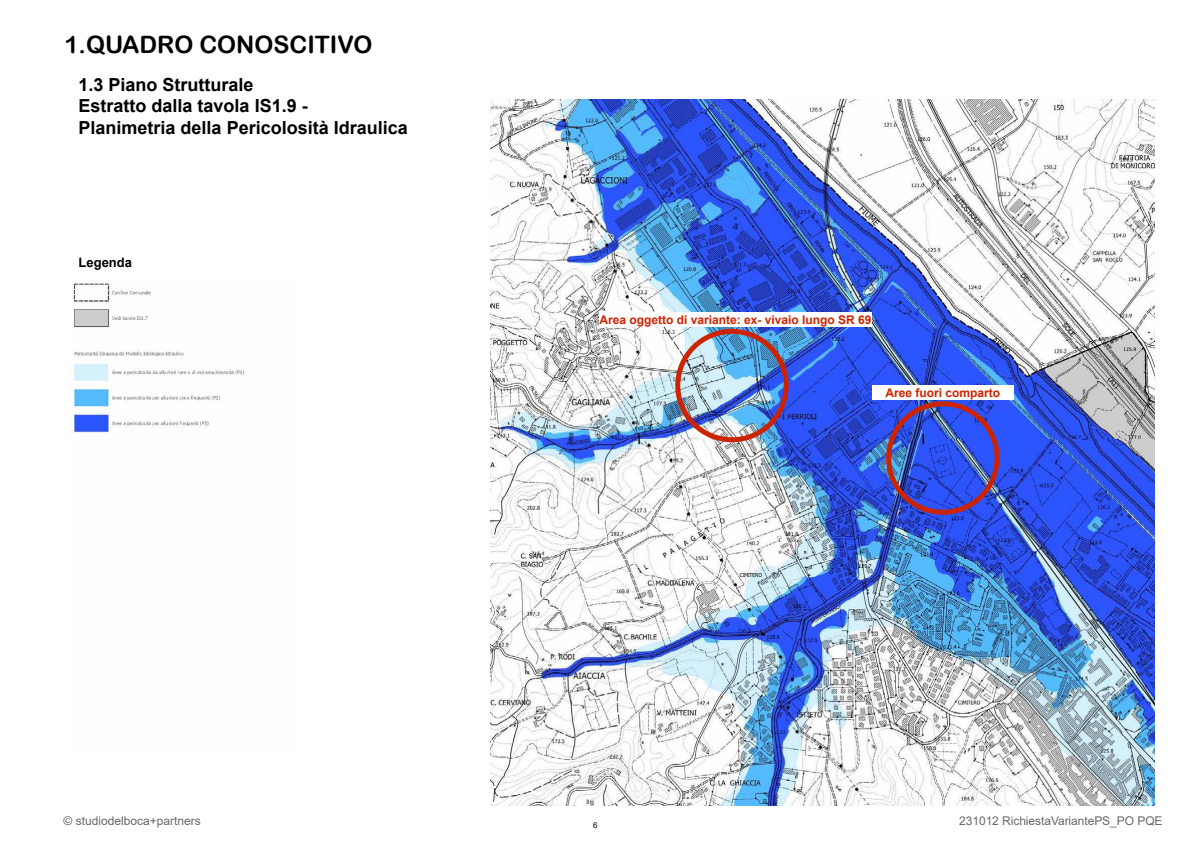
<style>
.page{position:relative;width:1191px;height:842px;background:#fff}
.page>*{position:absolute;margin:0;border:0;box-sizing:border-box;transform-origin:0 0}
.t1{font:24px "Arial Rounded MT Bold";color:#000}
.t2{font:700 18px/21.6px "Arial";color:#000}
.t3{font:700 13px "Arial";color:#000}
.t4{font:700 12px "Arial";color:#cc2301}
.t5{font:12px "Arial";letter-spacing:-.005em;color:#000}
.t6{font:8px "Arial";color:#000}
</style>
<div class="page">
<img style="left:490px;top:99px;width:665px;height:707px">
<img style="left:69px;top:280px;width:176px;height:155px">
<div style="left:675px;top:329px;width:113px;height:113px;border:5px solid #cc2301;border-radius:50%"></div>
<div style="left:886px;top:401px;width:113px;height:114px;border:5px solid #cc2301;border-radius:50%"></div>
<div style="left:599px;top:312px;width:272px;height:14px;background:#fff"></div>
<div style="left:872px;top:385px;width:141px;height:14px;background:#fff"></div>
<h1 class="t1" style="left:64px;top:31px;width:310px">1.QUADRO CONOSCITIVO</h1>
<p class="t2" style="left:79px;top:74px;width:177px">1.3 Piano Strutturale</p>
<p class="t2" style="left:79px;top:95px;width:331px">Estratto dalla tavola IS 1.9 -<br>Planimetria della Pericolosità Idraulica</p>
<p class="t3" style="left:79px;top:254px;width:55px">Legenda</p>
<p class="t4" style="left:599px;top:311px;width:274px">Area oggetto di variante: ex- vivaio lungo SR 69</p>
<p class="t4" style="left:885px;top:384px;width:116px">Aree fuori comparto</p>
<p class="t5" style="left:63px;top:813px;width:139px">© studiodelboca+partners</p>
<p class="t6" style="left:593px;top:819px;width:6px">6</p>
<p class="t5" style="left:959px;top:813px;width:205px">231012 RichiestaVariantePS_PO PQE</p>
</div>
